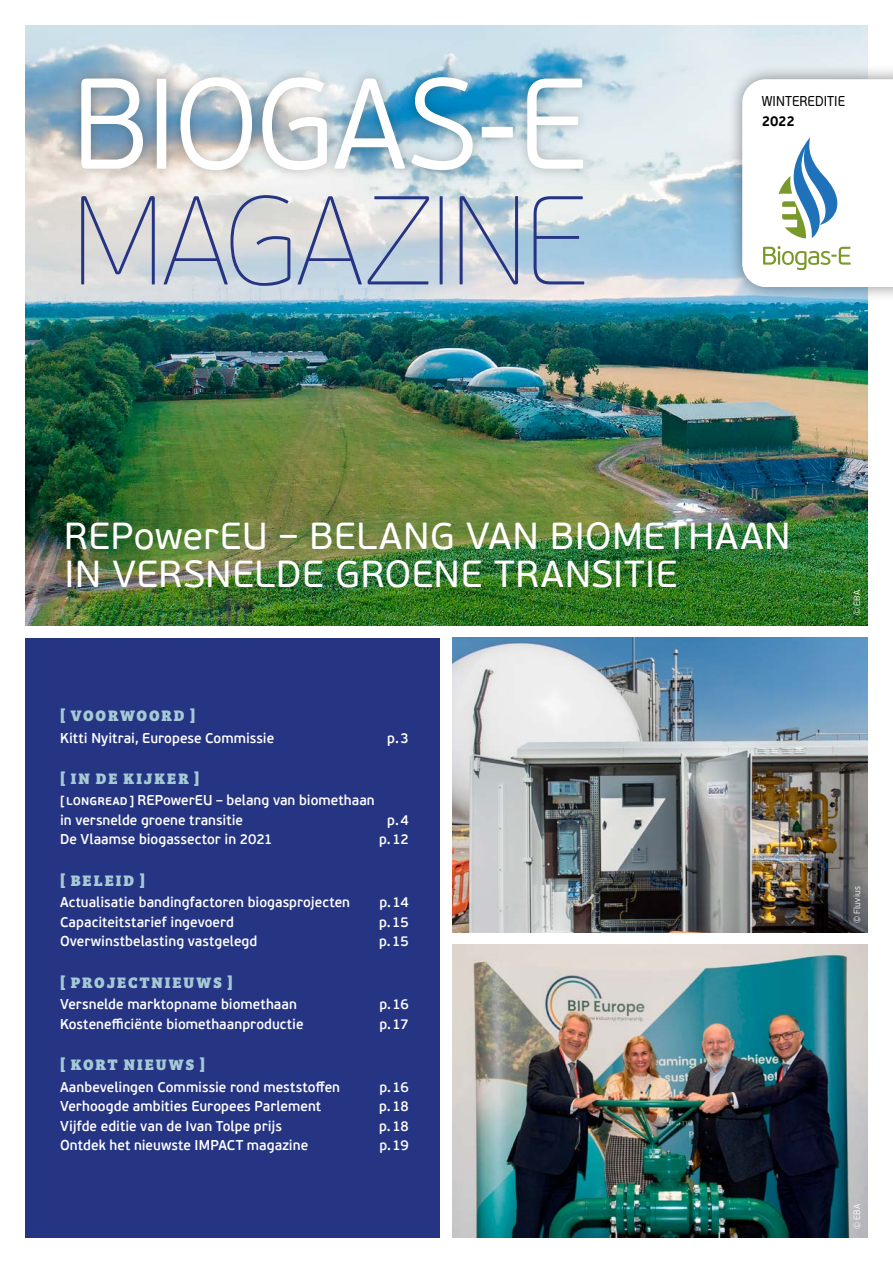
<style>
.page{position:relative;width:893px;height:1263px;background:#fff}
.page>*{position:absolute;margin:0;border:0;box-sizing:border-box;transform-origin:0 0}
.t1{font:300 128.55px "PF Beau Sans Pro";letter-spacing:-.025em;color:#fff;scale:.95 1}
.t2{font:125.7px "PF Beau Sans Pro X Thin";letter-spacing:-.02em;color:#253483;scale:.95 1}
.t3{font:37.5px/37.5px "PF Beau Sans Pro";letter-spacing:.02em;color:#fff}
.t4{font:15.75px "Bree Serif Eb";letter-spacing:.115em;color:#a5cad5}
.t5{font:600 14.25px/19.5px "PF Beau Sans Pro";letter-spacing:.005em;color:#fff;scale:.95 1}
.t6{font:14.25px "PF Beau Sans Pro";letter-spacing:.005em;color:#000;scale:.9 1}
.t7{font:700 14.25px "PF Beau Sans Pro";color:#000;scale:.9 1}
.t8{font:300 9px "PF Beau Sans Pro";letter-spacing:.02em;color:#fff;scale:.95 1}
</style>
<div class="page">
<img style="left:453px;top:945px;width:414px;height:292px">
<img style="left:26px;top:26px;width:841px;height:599px">
<div style="left:26px;top:638px;width:414px;height:599px;background:#253483"></div>
<img style="left:453px;top:638px;width:414px;height:294px">
<div style="left:727px;top:64px;width:166px;height:238px;background:#000;opacity:.45"></div>
<svg style="left:742px;top:79px;width:151px;height:208px"></svg>
<div style="left:69px;top:66px;width:525px;height:116px;background:#000;opacity:.25"></div>
<h1 class="t1" style="left:72px;top:51px;width:544px">BIOGAS-E</h1>
<h2 class="t2" style="left:72px;top:170px;width:544px">MAGAZINE</h2>
<p class="t6" style="left:762px;top:93px;width:94px">WINTEREDITIE</p>
<p class="t7" style="left:762px;top:112px;width:38px">2022</p>
<h3 class="t3" style="left:64px;top:518px;width:728px">REPowerEU – BELANG VAN BIOMETHAAN<br>IN VERSNELDE GROENE TRANSITIE</h3>
<p class="t4" style="left:60px;top:703px;width:137px">[ VOORWOORD ]</p>
<p class="t5" style="left:60px;top:728px;width:227px">Kitti Nyitrai, Europese Commissie</p>
<p class="t5" style="left:387px;top:728px;width:24px">p.3</p>
<p class="t4" style="left:60px;top:766px;width:141px">[ IN DE KIJKER ]</p>
<p class="t5" style="left:60px;top:791px;width:333px">[longread ] REPowerEU – belang van biomethaan in versnelde groene transitie</p>
<p class="t5" style="left:387px;top:810px;width:24px">p.4</p>
<p class="t5" style="left:60px;top:830px;width:225px">De Vlaamse biogassector in 2021</p>
<p class="t5" style="left:379px;top:830px;width:33px">p.12</p>
<p class="t4" style="left:60px;top:867px;width:86px">[ BELEID ]</p>
<p class="t5" style="left:60px;top:893px;width:307px">Actualisatie bandingfactoren biogasprojecten</p>
<p class="t5" style="left:379px;top:893px;width:32px">p.14</p>
<p class="t5" style="left:60px;top:912px;width:185px">Capaciteitstarief ingevoerd</p>
<p class="t5" style="left:379px;top:912px;width:33px">p.15</p>
<p class="t5" style="left:60px;top:932px;width:209px">Overwinstbelasting vastgelegd</p>
<p class="t5" style="left:379px;top:932px;width:33px">p.15</p>
<p class="t4" style="left:60px;top:969px;width:174px">[ PROJECTNIEUWS ]</p>
<p class="t5" style="left:60px;top:995px;width:251px">Versnelde marktopname biomethaan</p>
<p class="t5" style="left:379px;top:995px;width:32px">p.16</p>
<p class="t5" style="left:60px;top:1014px;width:258px">Kostenefficiënte biomethaanproductie</p>
<p class="t5" style="left:379px;top:1014px;width:32px">p. 17</p>
<p class="t4" style="left:60px;top:1052px;width:146px">[ KORT NIEUWS ]</p>
<p class="t5" style="left:60px;top:1077px;width:296px">Aanbevelingen Commissie rond meststoffen</p>
<p class="t5" style="left:379px;top:1077px;width:32px">p. 16</p>
<p class="t5" style="left:60px;top:1097px;width:276px">Verhoogde ambities Europees Parlement</p>
<p class="t5" style="left:379px;top:1097px;width:33px">p.18</p>
<p class="t5" style="left:60px;top:1116px;width:235px">Vijfde editie van de Ivan Tolpe prijs</p>
<p class="t5" style="left:379px;top:1116px;width:33px">p.18</p>
<p class="t5" style="left:60px;top:1136px;width:263px">Ontdek het nieuwste IMPACT magazine</p>
<p class="t5" style="left:379px;top:1136px;width:32px">p.19</p>
<p class="t8" style="left:852px;top:615px;width:28px;rotate:-90deg">© EBA</p>
<p class="t8" style="left:852px;top:923px;width:40px;rotate:-90deg">© Fluvius</p>
<p class="t8" style="left:852px;top:1229px;width:28px;rotate:-90deg">© EBA</p>
</div>
